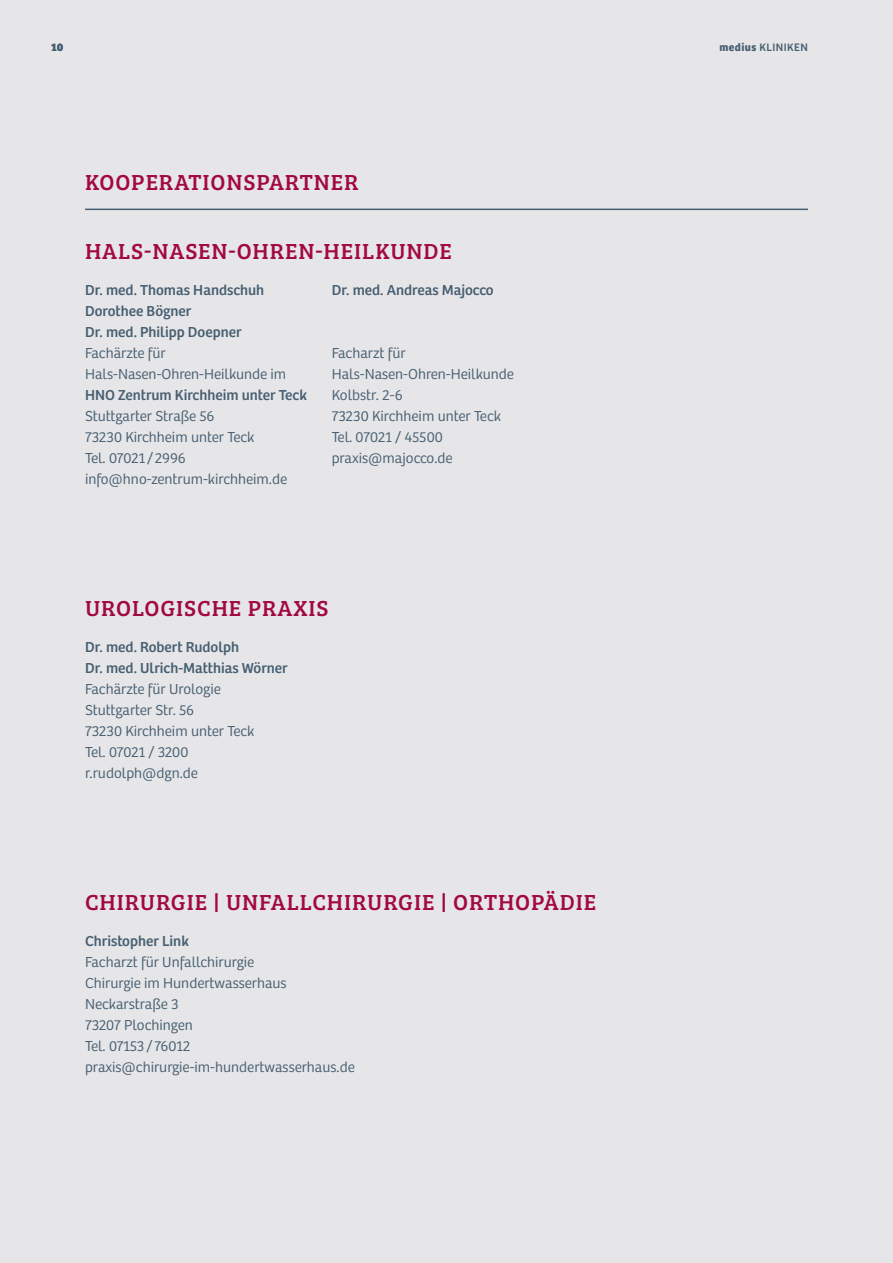
<style>
.page{position:relative;width:893px;height:1263px;background:#e6e6e9}
.page>*{position:absolute;margin:0;border:0;box-sizing:border-box;transform-origin:0 0}
.t1{font:22.5px "Bree Serif";letter-spacing:.04em;color:#a2093e}
.t2{font:300 15px/21px "Bree";color:#475f71}
.t3{font:15px/21px "Bree";color:#475f71}
.t4{font:15px/21px "Bree Light MK";color:#475f71}
.t5{font:11.25px "Bree";letter-spacing:.04em;color:#475f71}
.t6{font:700 11.25px "Bree";color:#475f71}
.s1{font-weight:700}
</style>
<div class="page">
<hr style="left:85px;top:209px;width:723px;height:1px;background:#475f71">
<p class="t6" style="left:51px;top:40px;width:13px">10</p>
<p class="t5" style="left:719px;top:40px;width:90px"><span class="s1">medius</span> KLINIKEN</p>
<h1 class="t1" style="left:85px;top:165px;width:275px">KOOPERATIONSPARTNER</h1>
<h1 class="t1" style="left:85px;top:234px;width:368px">HALS-NASEN-OHREN-HEILKUNDE</h1>
<p class="t3" style="left:85px;top:279px;width:181px">Dr. med. Thomas Handschuh<br>Dorothee Bögner<br>Dr. med. Philipp Doepner</p>
<p class="t2" style="left:85px;top:342px;width:203px">Fachärzte für<br>Hals-Nasen-Ohren-Heilkunde im</p>
<p class="t3" style="left:85px;top:384px;width:223px">HNO Zentrum Kirchheim unter Teck</p>
<p class="t4" style="left:85px;top:405px;width:204px">Stuttgarter Straße 56<br>73230 Kirchheim unter Teck<br>Tel. 07021 /2996 info@hno-zentrum-kirchheim.de</p>
<p class="t3" style="left:332px;top:279px;width:164px">Dr. med. Andreas Majocco</p>
<p class="t2" style="left:332px;top:342px;width:184px">Facharzt für<br>Hals-Nasen-Ohren-Heilkunde<br>Kolbstr. 2-6<br>73230 Kirchheim unter Teck<br>Tel. 07021 / 45500 praxis@majocco.de</p>
<h1 class="t1" style="left:85px;top:591px;width:245px">UROLOGISCHE PRAXIS</h1>
<p class="t3" style="left:85px;top:636px;width:204px">Dr. med. Robert Rudolph<br>Dr. med. Ulrich-Matthias Wörner</p>
<p class="t2" style="left:85px;top:678px;width:171px">Fachärzte für Urologie<br>Stuttgarter Str. 56<br>73230 Kirchheim unter Teck<br>Tel. 07021 / 3200 r.rudolph@dgn.de</p>
<h1 class="t1" style="left:85px;top:885px;width:513px">CHIRURGIE | UNFALLCHIRURGIE | ORTHOPÄDIE</h1>
<p class="t3" style="left:85px;top:930px;width:105px">Christopher Link</p>
<p class="t2" style="left:85px;top:951px;width:271px">Facharzt für Unfallchirurgie<br>Chirurgie im Hundertwasserhaus<br>Neckarstraße 3<br>73207 Plochingen<br>Tel. 07153/ 76012 praxis@chirurgie-im-hundertwasserhaus.de</p>
</div>
